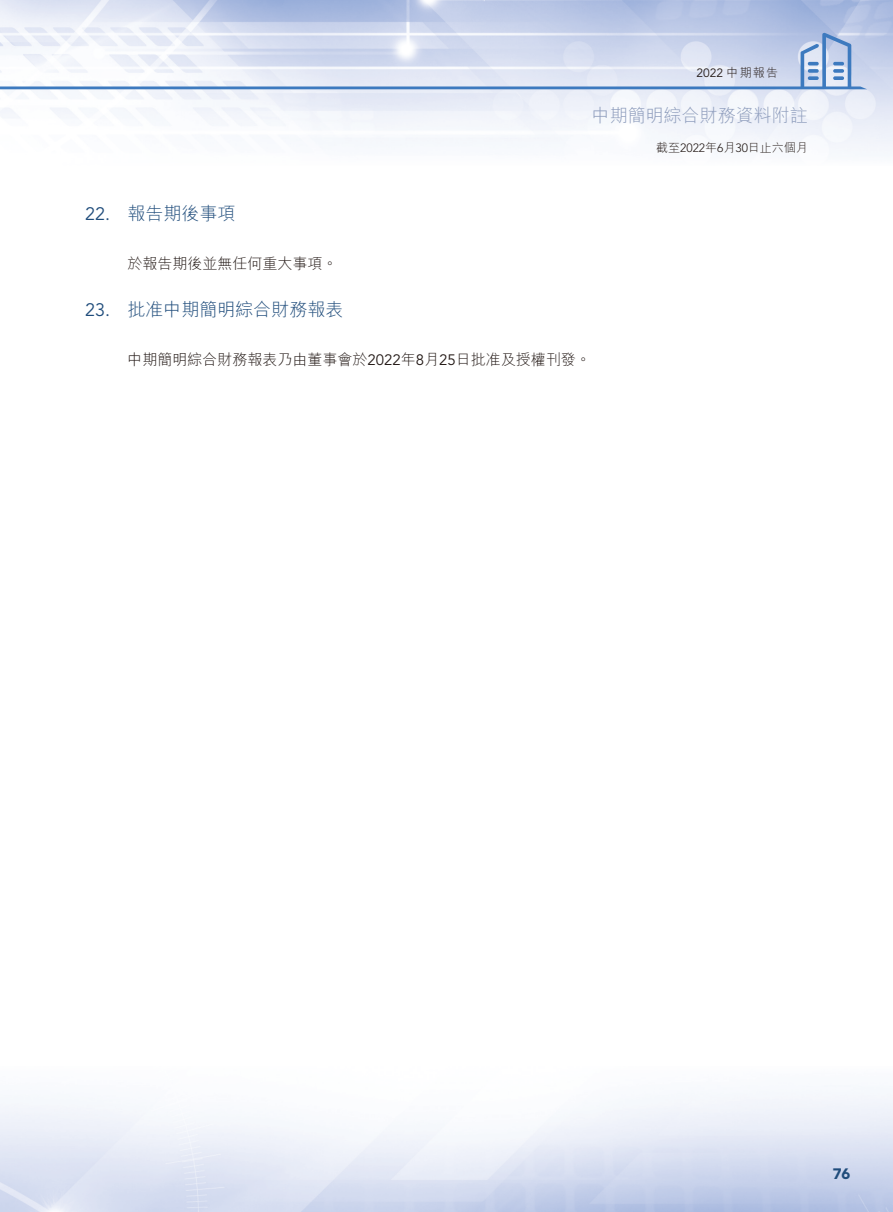
<style>
.page{position:relative;width:893px;height:1212px;background:#fff}
.page>*{position:absolute;margin:0;border:0;box-sizing:border-box;transform-origin:0 0}
.t1{font:300 18px "M Hei HK";color:#1f4c7b}
.t2{font:300 18px "M Hei HK";color:#8c9bbb}
.t3{font:18px "Avenir LT Std";color:#1f4c7b}
.t4{font:300 15px "M Hei HK";color:#231916}
.t5{font:900 15px "Avenir LT Std";color:#1f4c7b}
.t6{font:300 12px "M Hei HK";color:#231916}
.t7{font:12px "Avenir LT Std";color:#231916}
.s1{font-family:"M Hei HK";font-weight:300}
.s2{font-family:"Avenir LT Std"}
.s3{font-family:"Avenir LT Std";font-weight:400}
</style>
<div class="page">
<img style="left:0;top:0;width:893px;height:151px">
<svg style="left:0;top:33px;width:867px;height:56px"></svg>
<p class="t7" style="left:696px;top:66px;width:83px">2022 <span class="s1">中期報告</span></p>
<p class="t2" style="left:592px;top:107px;width:217px">中期簡明綜合財務資料附註</p>
<p class="t6" style="left:656px;top:142px;width:153px">截至<span class="s2">2022</span>年月<span class="s2">6 30</span>日止六個月</p>
<p class="t3" style="left:85px;top:204px;width:27px">22.</p>
<p class="t3" style="left:85px;top:300px;width:27px">23.</p>
<p class="t1" style="left:128px;top:204px;width:109px">報告期後事項</p>
<p class="t4" style="left:128px;top:255px;width:211px">於報告期後並無任何重大事項。</p>
<p class="t1" style="left:128px;top:300px;width:217px">批准中期簡明綜合財務報表</p>
<p class="t4" style="left:128px;top:351px;width:465px">中期簡明綜合財務報表乃由董事會於<span class="s3">2022</span>年月<span class="s3">8 25</span>日批准及授權刊發。</p>
<p class="t5" style="left:833px;top:1165px;width:19px">76</p>
</div>
